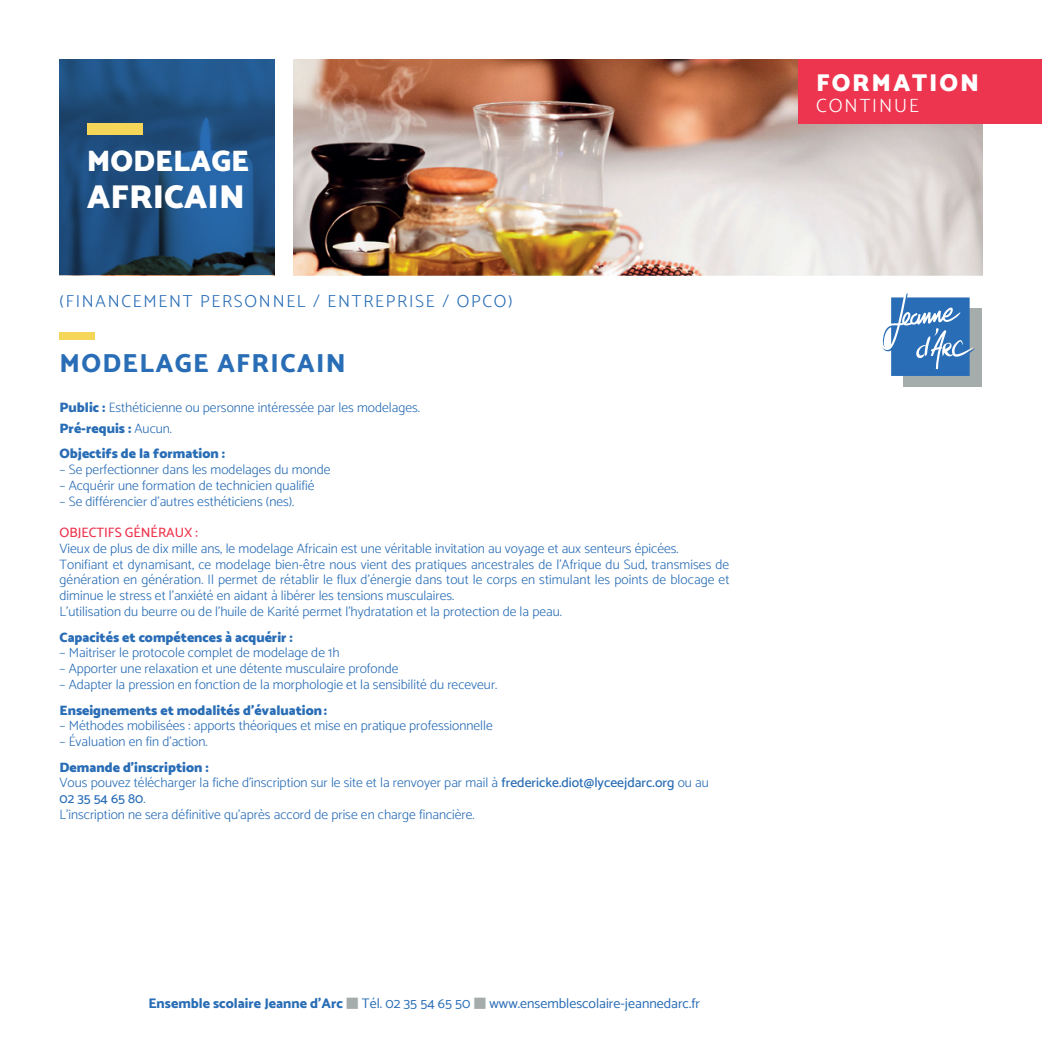
<style>
.page{position:relative;width:1042px;height:1042px;background:#fff}
.page>*{position:absolute;margin:0;border:0;box-sizing:border-box;transform-origin:0 0}
.t1{font:900 33.25px "Catamaran";color:#fff}
.t2{font:900 29.75px "Catamaran";color:#fff}
.t3{font:800 26.25px "Catamaran";letter-spacing:.05em;color:#296db6}
.t4{font:900 24.5px "Catamaran";letter-spacing:.075em;color:#fff}
.t5{font:300 19.25px "Catamaran";letter-spacing:.1em;color:#fff}
.t6{font:300 17.5px "Catamaran";letter-spacing:.1em;color:#296db6}
.t7{font:14px "Catamaran";color:#296db6}
.t8{font:300 13.65px/15.8px "Catamaran";color:#296db6;text-align:justify}
.t9{font:900 13.65px "Catamaran";color:#296db6}
.t10{font:500 13.65px "Catamaran";color:#ee354f}
.t11{font:500 13.65px "Catamaran";color:#296db6}
.s1{font-weight:900}
.s2{font-weight:300}
.s3{font-weight:500}
.s4{font-weight:800}
.s5{font-family:"Universal Newswith Comm Pi";color:#a5acac}
</style>
<div class="page">
<div style="left:60px;top:331px;width:35px;height:8px;background:#f6d658"></div>
<div style="left:903px;top:308px;width:78px;height:79px;background:#a5acac"></div>
<svg style="left:882px;top:293px;width:93px;height:83px"></svg>
<img style="left:293px;top:60px;width:689px;height:215px">
<svg style="left:60px;top:60px;width:215px;height:215px;background:#1f4f7e"></svg>
<div style="left:87px;top:123px;width:56px;height:12px;background:#f6d658"></div>
<div style="left:799px;top:60px;width:243px;height:64px;background:#ee354f"></div>
<p class="t2" style="left:87px;top:143px;width:164px">MODELAGE</p>
<p class="t1" style="left:87px;top:177px;width:159px">AFRICAIN</p>
<p class="t6" style="left:60px;top:291px;width:455px">(FINANCEMENT PERSONNEL / ENTREPRISE / OPCO)</p>
<p class="t3" style="left:60px;top:348px;width:288px">MODELAGE AFRICAIN</p>
<p class="t8" style="left:60px;top:399px;width:362px"><span class="s1">Public :</span> Esthéticienne ou personne intéressée par les modelages.</p>
<p class="t9" style="left:60px;top:420px;width:114px">Pré-requis : <span class="s2">Aucun.</span></p>
<p class="t9" style="left:60px;top:446px;width:167px">Objectifs de la formation :</p>
<p class="t8" style="left:60px;top:461px;width:273px">– Se perfectionner dans les modelages du monde</p>
<p class="t8" style="left:60px;top:477px;width:257px">– Acquérir une formation de technicien qualifié</p>
<p class="t8" style="left:60px;top:493px;width:236px">– Se différencier d’autres esthéticiens (nes).</p>
<p class="t10" style="left:60px;top:524px;width:140px">OBJECTIFS GÉNÉRAUX :</p>
<p class="t8" style="left:60px;top:540px;width:621px">Vieux de plus de dix mille ans, le modelage Africain est une véritable invitation au voyage et aux senteurs épicées.</p>
<p class="t8" style="left:60px;top:556px;width:671px">Tonifiant et dynamisant, ce modelage bien-être nous vient des pratiques ancestrales de l’Afrique du Sud, transmises de génération en génération. Il permet de rétablir le flux d’énergie dans tout le corps en stimulant les points de blocage et diminue le stress et l’anxiété en aidant à libérer les tensions musculaires.</p>
<p class="t8" style="left:60px;top:603px;width:504px">L’utilisation du beurre ou de l’huile de Karité permet l’hydratation et la protection de la peau.</p>
<p class="t9" style="left:60px;top:629px;width:235px">Capacités et compétences à acquérir :</p>
<p class="t8" style="left:60px;top:645px;width:281px">– Maitriser le protocole complet de modelage de 1h</p>
<p class="t8" style="left:60px;top:660px;width:341px">– Apporter une relaxation et une détente musculaire profonde</p>
<p class="t8" style="left:60px;top:676px;width:439px">– Adapter la pression en fonction de la morphologie et la sensibilité du receveur.</p>
<p class="t9" style="left:60px;top:702px;width:269px">Enseignements et modalités d’évaluation:</p>
<p class="t8" style="left:60px;top:718px;width:435px">– Méthodes mobilisées : apports théoriques et mise en pratique professionnelle</p>
<p class="t8" style="left:60px;top:733px;width:149px">– Évaluation en fin d’action.</p>
<p class="t9" style="left:60px;top:759px;width:151px">Demande d’inscription :</p>
<p class="t8" style="left:60px;top:775px;width:651px">Vous pouvez télécharger la fiche d'inscription sur le site et la renvoyer par mail à <span class="s3">fredericke.diot@lyceejdarc.org</span> ou au</p>
<p class="t11" style="left:60px;top:790px;width:87px">02 35 54 65 80<span class="s2">.</span></p>
<p class="t8" style="left:60px;top:806px;width:417px">L'inscription ne sera définitive qu'après accord de prise en charge financière.</p>
<p class="t7" style="left:148px;top:995px;width:553px"><span class="s4">Ensemble scolaire Jeanne d’Arc</span> <span class="s5">-</span> Tél. 02 35 54 65 50 <span class="s5">-</span> www.ensemblescolaire-jeannedarc.fr</p>
<p class="t4" style="left:816px;top:69px;width:164px">FORMATION</p>
<p class="t5" style="left:816px;top:94px;width:104px">CONTINUE</p>
</div>
